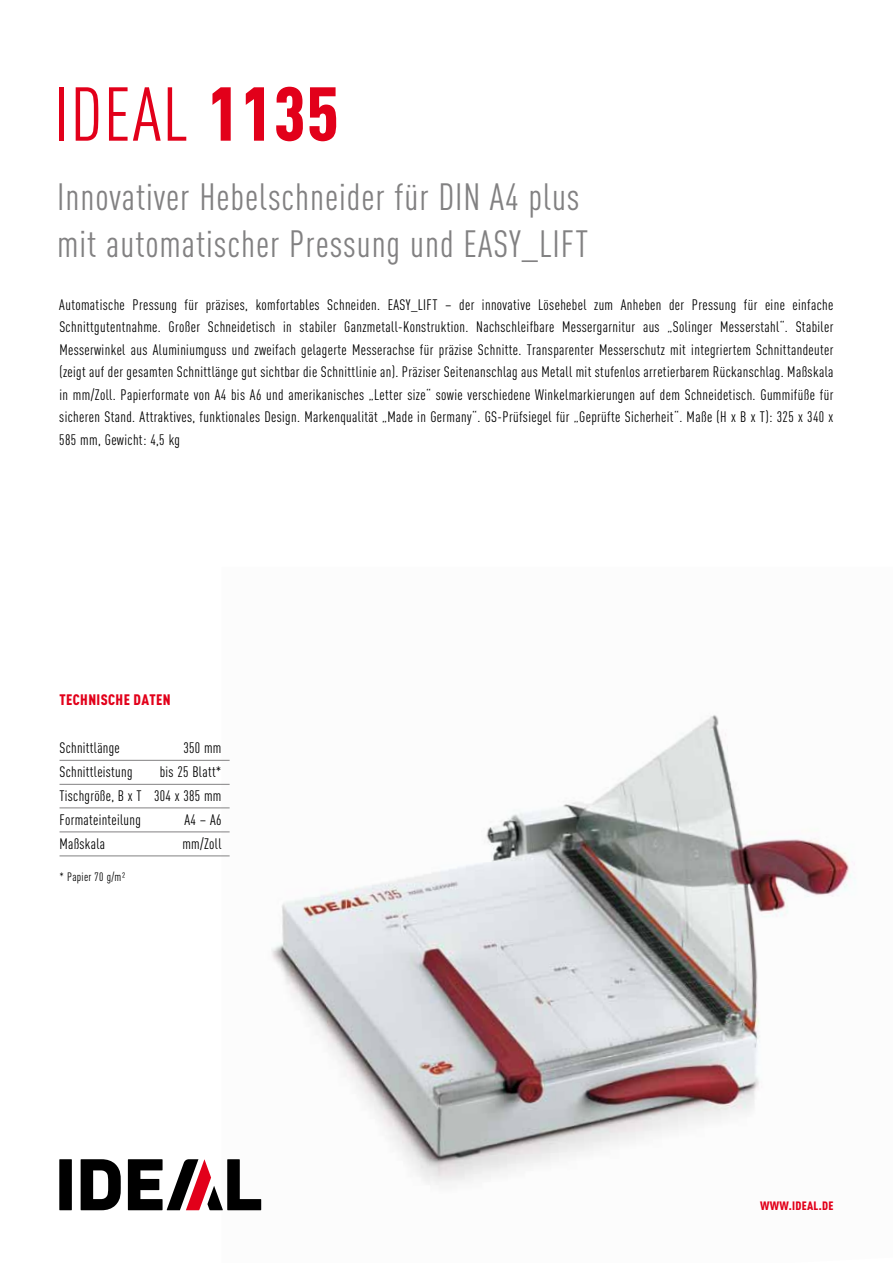
<style>
.page{position:relative;width:893px;height:1263px;background:#fff}
.page>*{position:absolute;margin:0;border:0;box-sizing:border-box;transform-origin:0 0}
.t1{font:75px "DIN Cond";color:#e2001a}
.t2{font:900 75px "DIN Cond";color:#e2001a}
.t3{font:37.5px/46.5px "DIN Cond";letter-spacing:.025em;color:#828182}
.t4{font:15px/22.5px "DIN Cond";letter-spacing:.02em;color:#000;text-align:justify}
.t5{font:900 15px "DIN Cond";letter-spacing:.025em;color:#e2001a}
.t6{font:12px "DIN Cond";color:#000}
.t7{font:900 12px "DIN Cond";letter-spacing:.025em;color:#e2001a}
</style>
<div class="page">
<img style="left:222px;top:715px;width:634px;height:496px">
<hr style="left:60px;top:760px;width:170px;height:1px;background:#828182">
<hr style="left:60px;top:784px;width:170px;height:1px;background:#828182">
<hr style="left:60px;top:808px;width:170px;height:1px;background:#828182">
<hr style="left:60px;top:832px;width:170px;height:1px;background:#828182">
<hr style="left:60px;top:856px;width:170px;height:1px;background:#828182">
<div style="left:59px;top:1159px;width:13px;height:51px;background:#000"></div>
<svg style="left:81px;top:1159px;width:40px;height:51px"></svg>
<svg style="left:128px;top:1159px;width:133px;height:51px"></svg>
<h1 class="t1" style="left:54px;top:71px;width:45px">IDEAL</h1>
<h1 class="t2" style="left:207px;top:67px;width:133px">1135</h1>
<h2 class="t3" style="left:57px;top:174px;width:532px">Innovativer Hebelschneider für din a4 plus mit automatischer pressung und easy_lift</h2>
<p class="t4" style="left:59px;top:293px;width:776px">Automatische Pressung für präzises, komfortables Schneiden. EASY_LIFT – der innovative Lösehebel zum Anheben der Pressung für eine einfache Schnittgutentnahme. Großer Schneidetisch in stabiler Ganzmetall-Konstruktion. Nachschleifbare Messergarnitur aus „Solinger Messerstahl“. Stabiler Messerwinkel aus Aluminiumguss und zweifach gelagerte Messerachse für präzise Schnitte. Transparenter Messerschutz mit integriertem Schnittandeuter (zeigt auf der gesamten Schnittlänge gut sichtbar die Schnittlinie an). Präziser Seitenanschlag aus Metall mit stufenlos arretierbarem Rückanschlag. Maßskala in mm/Zoll. Papierformate von A4 bis A6 und amerikanisches „Letter size“ sowie verschiedene Winkelmarkierungen auf dem Schneidetisch. Gummifüße für sicheren Stand. Attraktives, funktionales Design. Markenqualität „Made in Germany“. GS-Prüfsiegel für „Geprüfte Sicherheit“. Maße (H x B x T): 325 x 340 x 585 mm, Gewicht: 4,5 kg</p>
<p class="t5" style="left:60px;top:690px;width:113px">TECHNISCHE DATEN</p>
<p class="t4" style="left:60px;top:736px;width:62px">Schnittlänge</p>
<p class="t4" style="left:183px;top:736px;width:40px">350 mm</p>
<p class="t4" style="left:60px;top:760px;width:75px">Schnittleistung</p>
<p class="t4" style="left:60px;top:760px;width:163px;line-height:24px;text-indent:100px">bis 25 Blatt* Tischgröße, B x T 304 x 385 mm Formateinteilung A</p>
<p class="t4" style="left:191px;top:808px;width:32px">4 – A6</p>
<p class="t4" style="left:60px;top:832px;width:47px">Maßskala</p>
<p class="t4" style="left:182px;top:832px;width:41px">mm/Zoll</p>
<p class="t6" style="left:60px;top:870px;width:68px">* Papier 70 g/m²</p>
<p class="t7" style="left:760px;top:1199px;width:75px">WWW.IDEAL.DE</p>
</div>
